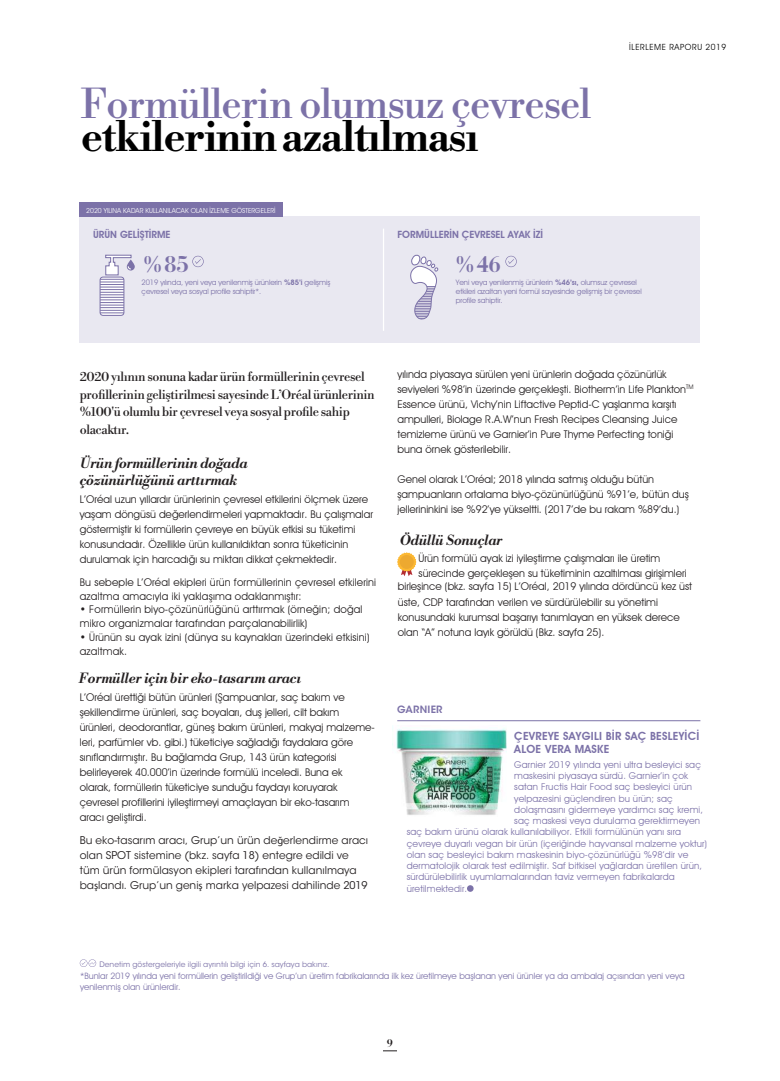
<style>
.page{position:relative;width:780px;height:1081px;background:#fff}
.page>*{position:absolute;margin:0;border:0;box-sizing:border-box;transform-origin:0 0}
.t1{font:700 41.12px "Libre Bodoni";letter-spacing:-.03em;color:#000}
.t2{font:40.25px "Libre Bodoni";letter-spacing:-.03em;color:#7c72a8}
.t3{font:700 22.5px "Bauer Bodoni Std";color:#7c72a8}
.t4{font:italic 700 13.75px/16.5px "Libre Bodoni";letter-spacing:-.01em;color:#231f20}
.t5{font:12.5px/17.5px "Libre Bodoni";letter-spacing:-.035em;color:#231f20}
.t6{font:600 11.25px/13.5px "Avant Garde IT Cby BT";letter-spacing:.02em;color:#7c72a8}
.t7{font:700 11px "Bauer Bodoni Std";color:#231f20}
.t8{font:10.62px/15px "Avant Garde IT Cby BT";color:#231f20}
.t9{font:10.62px/15px "ITC Avant Garde Std";color:#231f20}
.t10{font:600 10px "Avant Garde IT Cby BT";color:#7c72a8}
.t11{font:600 10px "ITC Avant Garde Std";letter-spacing:.025em;color:#7c72a8}
.t12{font:9.38px "Avant Garde IT Cby BT";letter-spacing:.015em;color:#7c72a8}
.t13{font:8.75px/10.5px "Avant Garde IT Cby BT";color:#7c72a8}
.t14{font:8.5px "Avant Garde IT Cby BT";letter-spacing:.065em;color:#000}
.t15{font:7.5px/9px "Avant Garde IT Cby BT";letter-spacing:-.01em;color:#7c72a8}
.t16{font:7.5px "ITC Avant Garde Std";color:#7c72a8}
.t17{font:6.88px "Avant Garde IT Cby BT";color:#fff}
.s1{font-weight:600}
.s2{font-family:"Myriad Pro"}
</style>
<div class="page">
<hr style="left:397px;top:720px;width:303px;height:1px;background:#7c72a8">
<div style="left:467px;top:885px;width:6px;height:7px;background:#7c72a8;border-radius:50%"></div>
<div style="left:79px;top:216px;width:620px;height:127px;background:#e9e8f1"></div>
<svg style="left:410px;top:254px;width:28px;height:66px"></svg>
<div style="left:79px;top:202px;width:203px;height:14px;background:#7c72a8"></div>
<hr style="left:383px;top:229px;width:1px;height:102px;background:#fff">
<svg style="left:80px;top:959px;width:16px;height:8px"></svg>
<svg style="left:397px;top:552px;width:19px;height:24px"></svg>
<div style="left:398px;top:553px;width:17px;height:18px;background:#fcb832;border-radius:50%"></div>
<div style="left:400px;top:555px;width:13px;height:14px;background:#eda930;border-radius:50%"></div>
<svg style="left:192px;top:256px;width:12px;height:11px"></svg>
<svg style="left:505px;top:256px;width:11px;height:11px"></svg>
<svg style="left:127px;top:259px;width:8px;height:11px"></svg>
<svg style="left:99px;top:254px;width:33px;height:62px"></svg>
<svg style="left:383px;top:1050px;width:14px;height:1px"></svg>
<img style="left:392px;top:726px;width:115px;height:89px">
<h2 class="t2" style="left:81px;top:80px;width:512px">Formüllerin olumsuz çevresel</h2>
<h1 class="t1" style="left:81px;top:113px;width:399px">etkilerinin azaltılması</h1>
<p class="t17" style="left:86px;top:206px;width:191px">2020 YILINA KADAR KULLANILACAK OLAN İZLEME GÖSTERGELERİ</p>
<p class="t10" style="left:93px;top:228px;width:79px">ÜRÜN GELİŞTİRME</p>
<p class="t10" style="left:397px;top:228px;width:147px">FORMÜLLERİN ÇEVRESEL AYAK İZİ</p>
<p class="t14" style="left:629px;top:42px;width:98px">İLERLEME RAPORU 2019</p>
<h3 class="t3" style="left:142px;top:251px;width:49px">%85</h3>
<p class="t15" style="left:142px;top:277px;width:190px">2019 yılında, yeni veya yenilenmiş ürünlerin <span class="s1">%85’i</span> gelişmiş çevresel veya sosyal profile sahiptir*.</p>
<p class="t15" style="left:456px;top:277px;width:187px">Yeni veya yenilenmiş ürünlerin <span class="s1">%46’sı,</span> olumsuz çevresel etkileri azaltan yeni formül sayesinde gelişmiş bir çevresel profile sahiptir.</p>
<h3 class="t3" style="left:454px;top:251px;width:49px">%46</h3>
<p class="t5" style="left:80px;top:369px;width:296px">2020 yılının sonuna kadar ürün formüllerinin çevresel profillerinin geliştirilmesi sayesinde L’Oréal ürünlerinin %100'ü olumlu bir çevresel veya sosyal profile sahip olacaktır.</p>
<p class="t4" style="left:80px;top:456px;width:169px">Ürün formüllerinin doğada çözünürlüğünü arttırmak</p>
<p class="t8" style="left:80px;top:492px;width:295px">L’Oréal uzun yıllardır ürünlerinin çevresel etkilerini ölçmek üzere yaşam döngüsü değerlendirmeleri yapmaktadır. Bu çalışmalar göstermiştir ki formüllerin çevreye en büyük etkisi su tüketimi konusundadır. Özellikle ürün kullanıldıktan sonra tüketicinin durulamak için harcadığı su miktarı dikkat çekmektedir.</p>
<p class="t8" style="left:80px;top:575px;width:298px;line-height:13.8px">Bu sebeple L’Oréal ekipleri ürün formüllerinin çevresel etkilerini azaltma amacıyla iki yaklaşıma odaklanmıştır:</p>
<p class="t8" style="left:80px;top:603px;width:284px;line-height:13.8px">• Formüllerin biyo-çözünürlüğünü arttırmak (örneğin; doğal mikro organizmalar tarafından parçalanabilirlik)</p>
<p class="t8" style="left:80px;top:630px;width:291px;line-height:13.8px">• Ürünün su ayak izini (dünya su kaynakları üzerindeki etkisini) azaltmak.</p>
<p class="t4" style="left:79px;top:670px;width:223px">Formüller için bir eko-tasarım aracı</p>
<p class="t8" style="left:80px;top:689px;width:297px">L’Oréal ürettiği bütün ürünleri (Şampuanlar, saç bakım ve şekillendirme ürünleri, saç boyaları, duş jelleri, cilt bakım ürünleri, deodorantlar, güneş bakım ürünleri, makyaj malzeme&shy;leri, parfümler vb. gibi.) tüketiciye sağladığı faydalara göre sınıflandırmıştır. Bu bağlamda Grup, 143 ürün kategorisi belirleyerek 40.000’in üzerinde formülü inceledi. Buna ek olarak, formüllerin tüketiciye sunduğu faydayı koruyarak çevresel profillerini iyileştirmeyi amaçlayan bir eko-tasarım aracı geliştirdi.</p>
<p class="t9" style="left:80px;top:833px;width:290px">Bu eko-tasarım aracı, Grup’un ürün de<span class="s2">ğ</span>erlendirme aracı olan SPOT sistemine (bkz. sayfa 18) entegre edildi ve tüm ürün formülasyon ekipleri tarafından kullanılmaya ba<span class="s2">ş</span>landı. Grup’un geni<span class="s2">ş</span> marka yelpazesi dahilinde 2019</p>
<p class="t8" style="left:397px;top:366px;width:297px">yılında piyasaya sürülen yeni ürünlerin doğada çözünürlük seviyeleri %98’in üzerinde gerçekleşti. Biotherm’in Life Plankton<sup>TM </sup>Essence ürünü, Vichy’nin Liftactive Peptid-C yaşlanma karşıtı ampulleri, Biolage R.A.W’nun Fresh Recipes Cleansing Juice temizleme ürünü ve Garnier’in Pure Thyme Perfecting toniği buna örnek gösterilebilir.</p>
<p class="t8" style="left:397px;top:471px;width:293px">Genel olarak L’Oréal; 2018 yılında satmış olduğu bütün şampuanların ortalama biyo-çözünürlüğünü %91’e, bütün duş jellerininkini ise %92’ye yükseltti. (2017’de bu rakam %89’du.)</p>
<p class="t4" style="left:400px;top:533px;width:104px">Ödüllü Sonuçlar</p>
<p class="t8" style="left:418px;top:550px;width:269px">Ürün formülü ayak izi iyileştirme çalışmaları ile üretim sürecinde gerçekleşen su tüketiminin azaltılması girişimleri</p>
<p class="t8" style="left:398px;top:579px;width:296px">birleşince (bkz. sayfa 15) L’Oréal, 2019 yılında dördüncü kez üst üste, CDP tarafından verilen ve sürdürülebilir su yönetimi konusundaki kurumsal başarıyı tanımlayan en yüksek derece olan “A” notuna layık görüldü (Bkz. sayfa 25).</p>
<p class="t11" style="left:397px;top:703px;width:47px">GARNIER</p>
<p class="t6" style="left:514px;top:729px;width:186px">ÇEVREYE SAYGILI BİR SAÇ BESLEYİCİ<br>ALOE VERA MASKE</p>
<p class="t12" style="left:514px;top:759px;width:188px">Garnier 2019 yılında yeni ultra besleyici saç</p>
<p class="t12" style="left:514px;top:770px;width:175px">maskesini piyasaya sürdü. Garnier’in çok</p>
<p class="t12" style="left:514px;top:781px;width:179px">satan Fructis Hair Food saç besleyici ürün</p>
<p class="t12" style="left:514px;top:792px;width:160px">yelpazesini güçlendiren bu ürün; saç</p>
<p class="t12" style="left:514px;top:804px;width:190px">dolaşmasını gidermeye yardımcı saç kremi,</p>
<p class="t12" style="left:514px;top:815px;width:187px">saç maskesi veya durulama gerektirmeyen</p>
<p class="t12" style="left:406px;top:826px;width:276px">saç bakım ürünü olarak kullanılabiliyor. Etkili formülünün yanı sıra</p>
<p class="t12" style="left:406px;top:837px;width:302px">çevreye duyarlı vegan bir ürün (içeriğinde hayvansal malzeme yoktur)</p>
<p class="t12" style="left:406px;top:849px;width:283px">olan saç besleyici bakım maskesinin biyo-çözünürlüğü %98’dir ve</p>
<p class="t12" style="left:406px;top:860px;width:297px">dermatolojik olarak test edilmiştir. Saf bitkisel yağlardan üretilen ürün,</p>
<p class="t12" style="left:406px;top:871px;width:269px">sürdürülebilirlik uyumlamalarından taviz vermeyen fabrikalarda</p>
<p class="t12" style="left:406px;top:882px;width:62px">üretilmektedir.</p>
<p class="t16" style="left:99px;top:959px;width:231px">Denetim göstergeleriyle ilgili ayrıntılı bilgi için 6. sayfaya bakınız.</p>
<p class="t13" style="left:80px;top:971px;width:606px">*Bunlar 2019 yılında yeni formüllerin geliştirildiği ve Grup’un üretim fabrikalarında ilk kez üretilmeye başlanan yeni ürünler ya da ambalaj açısından yeni veya yenilenmiş olan ürünlerdir.</p>
<p class="t7" style="left:387px;top:1036px;width:8px">9</p>
</div>
